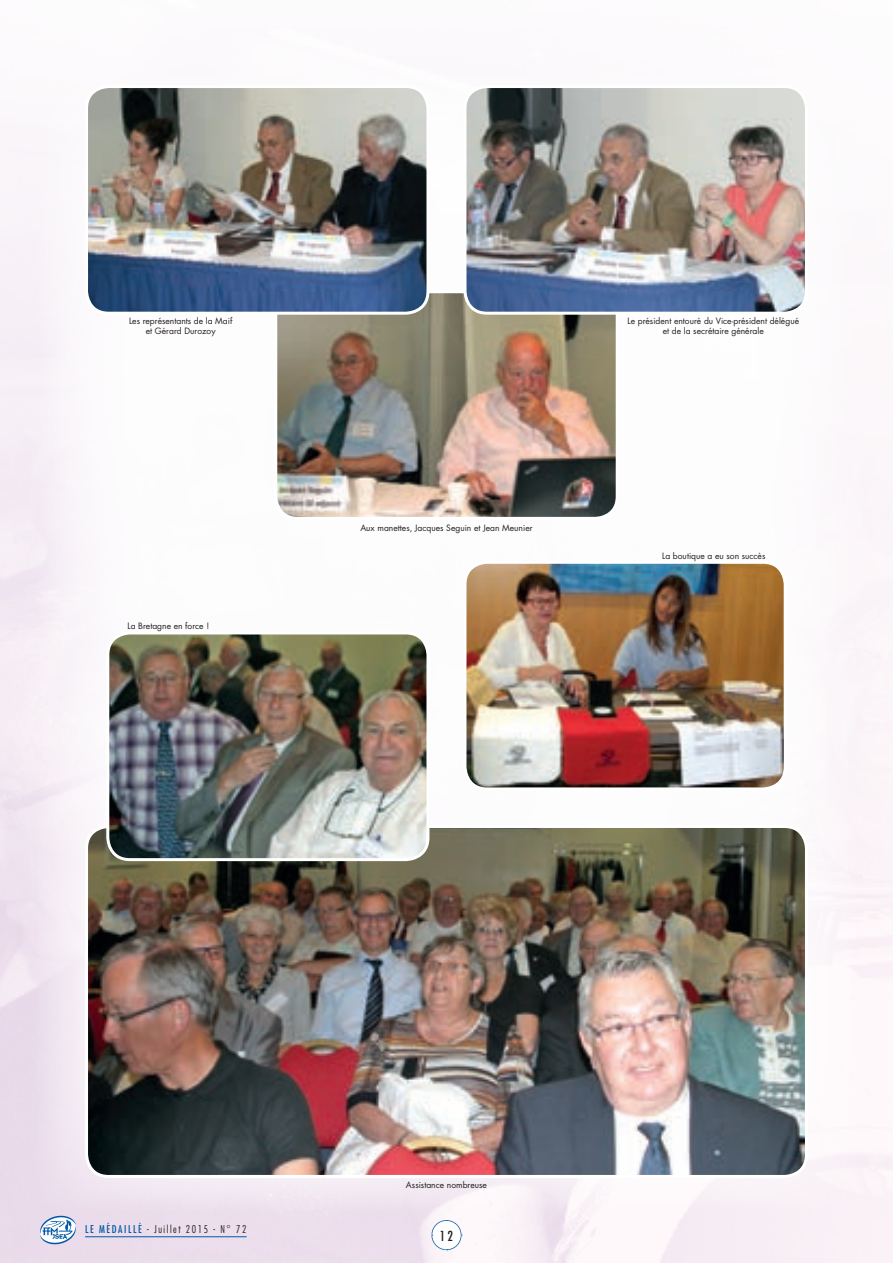
<style>
.page{position:relative;width:893px;height:1263px;background:#fff}
.page>*{position:absolute;margin:0;border:0;box-sizing:border-box;transform-origin:0 0}
.t1{font:condensed 13.5px "Futura";color:#231f20}
.t2{font:300 condensed 10.5px "Futura";letter-spacing:.15em;color:#231f20}
.t3{font:8.55px/10.2px "Futura";color:#231f20;text-align:center}
.s1{font-weight:400;color:#0159a3}
</style>
<div class="page">
<img style="left:278px;top:294px;width:337px;height:222px">
<div style="left:274px;top:290px;width:345px;height:230px;border:3px solid #fff;border-radius:22px"></div>
<img style="left:89px;top:89px;width:339px;height:224px">
<div style="left:85px;top:85px;width:344px;height:230px;border:3px solid #fff;border-radius:22px"></div>
<img style="left:465px;top:89px;width:339px;height:224px">
<div style="left:463px;top:85px;width:345px;height:230px;border:3px solid #fff;border-radius:22px"></div>
<img style="left:87px;top:829px;width:719px;height:347px">
<div style="left:85px;top:825px;width:723px;height:353px;border:3px solid #fff;border-radius:22px"></div>
<img style="left:108px;top:635px;width:320px;height:225px">
<div style="left:106px;top:631px;width:323px;height:230px;border:3px solid #fff;border-radius:22px"></div>
<img style="left:467px;top:565px;width:316px;height:221px">
<div style="left:463px;top:561px;width:324px;height:229px;border:3px solid #fff;border-radius:22px"></div>
<svg style="left:39px;top:1214px;width:38px;height:32px"></svg>
<hr style="left:85px;top:1236px;width:162px;height:1px;background:#0159a3">
<svg style="left:431px;top:1220px;width:31px;height:30px"></svg>
<p class="t3" style="left:129px;top:315px;width:105px">Les représentants de la Maif et Gérard Durozoy</p>
<p class="t3" style="left:128px;top:621px;width:83px">La Bretagne en force !</p>
<p class="t3" style="left:360px;top:522px;width:174px">Aux manettes, Jacques Seguin et Jean Meunier</p>
<p class="t3" style="left:627px;top:315px;width:173px">Le président entouré du Vice-président délégué et de la secrétaire générale</p>
<p class="t3" style="left:662px;top:550px;width:105px">La boutique a eu son succès</p>
<p class="t2" style="left:85px;top:1223px;width:163px"><span class="s1">LE MÉDAILLÉ</span> - Juillet 2015 - N° 72</p>
<p class="t3" style="left:406px;top:1180px;width:83px">Assistance nombreuse</p>
<h1 class="t1" style="left:440px;top:1227px;width:15px">12</h1>
</div>
